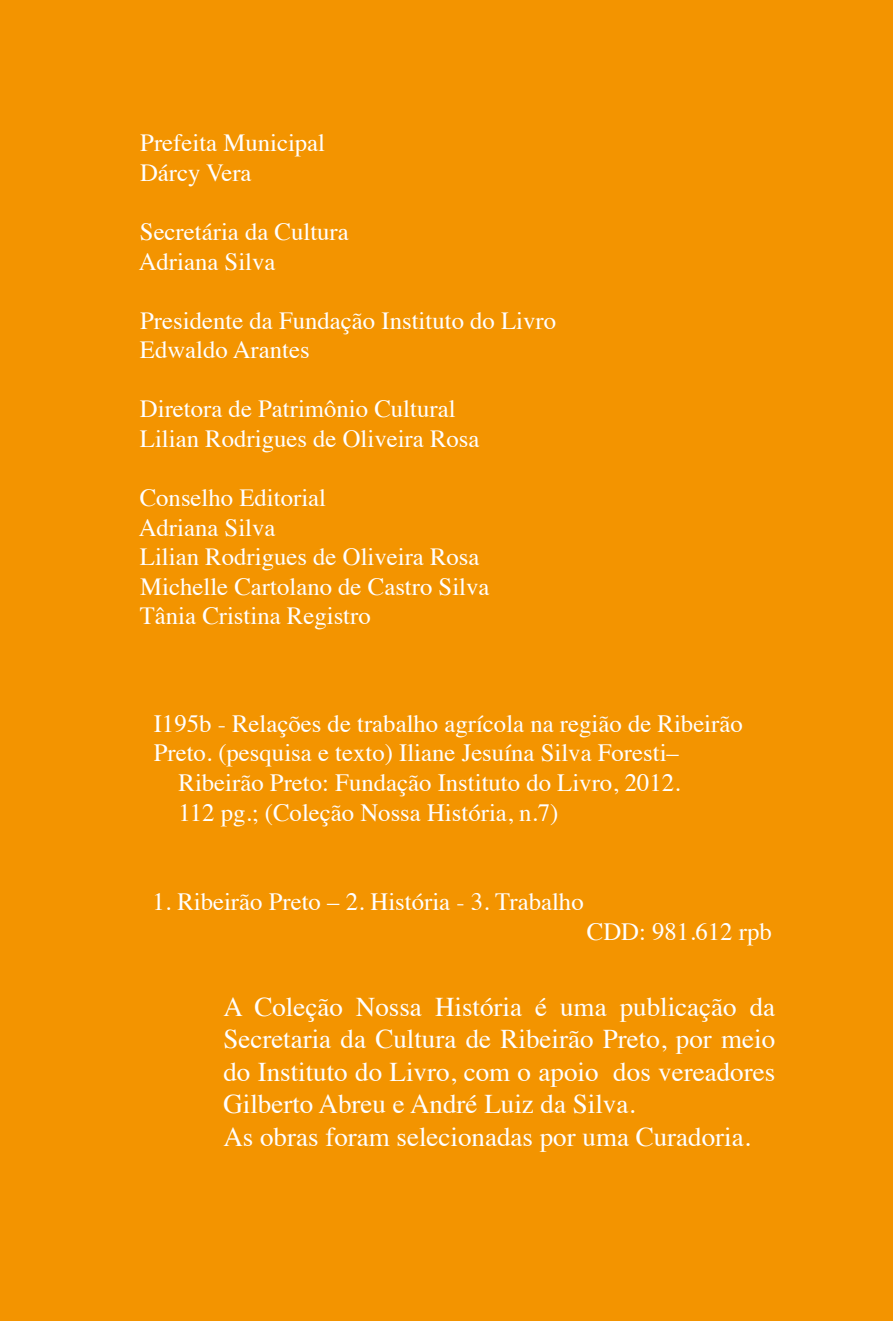
<style>
.page{position:relative;width:893px;height:1321px;background:#fff}
.page>*{position:absolute;margin:0;border:0;box-sizing:border-box;transform-origin:0 0}
.t1{font:27px/32.4px "Times";color:#fff}
.t2{font:24.75px "Times";color:#fff}
.t3{font:24.53px/29.5px "Times";color:#fff}
</style>
<div class="page">
<div style="left:0;top:0;width:893px;height:1320px;background:#f39400"></div>
<p class="t3" style="left:140px;top:126px;width:187px">Prefeita Municipal<br>Dárcy Vera</p>
<p class="t3" style="left:139px;top:215px;width:212px">Secretária da Cultura<br>Adriana Silva</p>
<p class="t3" style="left:140px;top:304px;width:418px">Presidente da Fundação Instituto do Livro<br>Edwaldo Arantes</p>
<p class="t3" style="left:140px;top:392px;width:341px">Diretora de Patrimônio Cultural<br>Lilian Rodrigues de Oliveira Rosa</p>
<p class="t3" style="left:139px;top:481px;width:352px">Conselho Editorial<br>Adriana Silva<br>Lilian Rodrigues de Oliveira Rosa<br>Michelle Cartolano de Castro Silva<br>Tânia Cristina Registro</p>
<p class="t2" style="left:154px;top:700px;width:591px">I195b - Relações de trabalho agrícola na região de Ribeirão</p>
<p class="t2" style="left:154px;top:730px;width:527px">Preto. (pesquisa e texto) Iliane Jesuína Silva Foresti–</p>
<p class="t2" style="left:178px;top:759px;width:503px">Ribeirão Preto: Fundação Instituto do Livro, 2012.</p>
<p class="t2" style="left:178px;top:789px;width:381px">112 pg.; (Coleção Nossa História, n.7)</p>
<p class="t2" style="left:153px;top:878px;width:433px">1. Ribeirão Preto – 2. História - 3. Trabalho</p>
<p class="t2" style="left:587px;top:908px;width:186px">CDD: 981.612 rpb</p>
<p class="t1" style="left:223px;top:988px;width:553px">A Coleção Nossa História é uma publicação da Secretaria da Cultura de Ribeirão Preto, por meio do Instituto do Livro, com o apoio dos vereadores Gilberto Abreu e André Luiz da Silva.<br>As obras foram selecionadas por uma Curadoria.</p>
</div>
